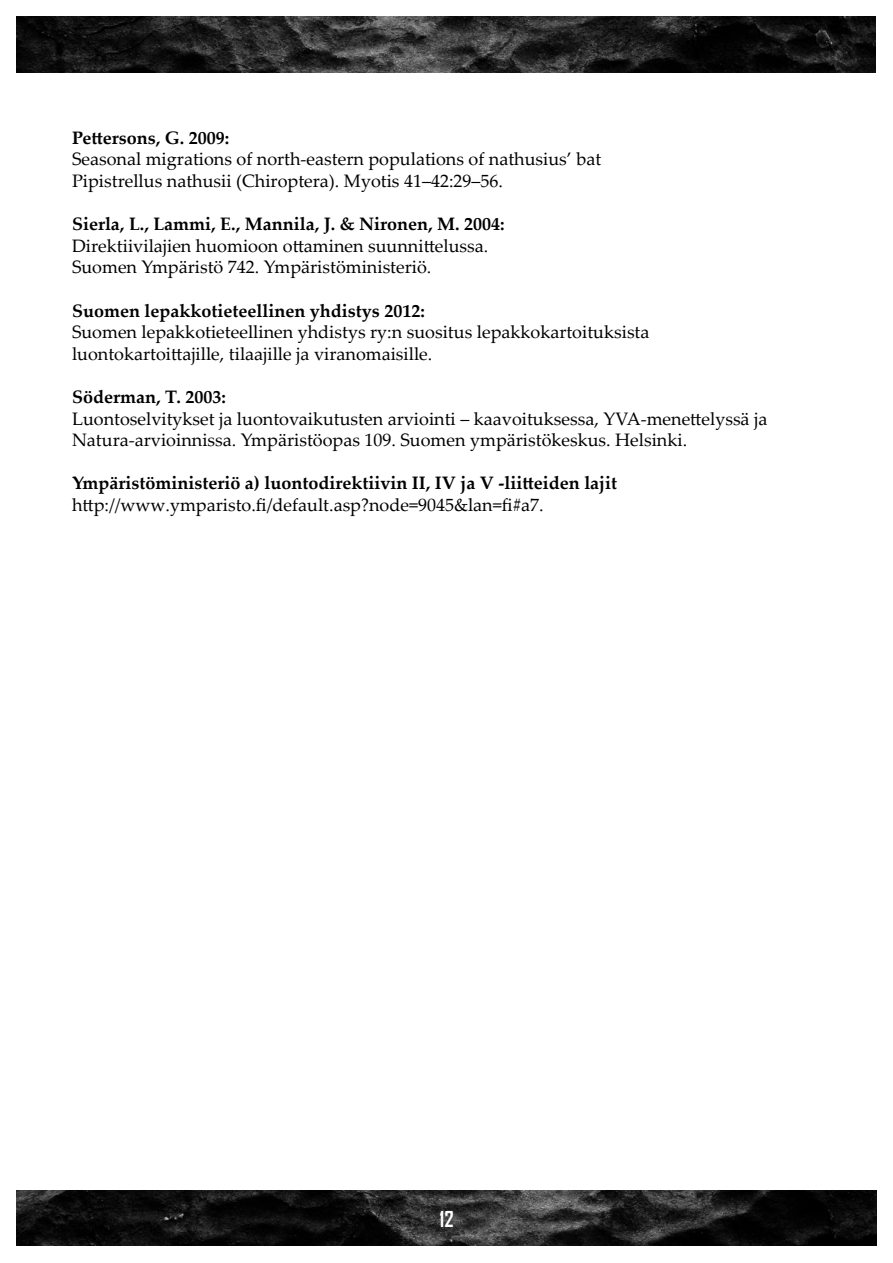
<style>
.page{position:relative;width:893px;height:1263px;background:#fff}
.page>*{position:absolute;margin:0;border:0;box-sizing:border-box;transform-origin:0 0}
.t1{font:700 21px "Agency FB";color:#fff}
.Perusteksti{font:18px "Palatino Linotype";color:#000}
.Perusteksti-2{font:700 18px "Palatino Linotype";color:#000}
</style>
<div class="page">
<img style="left:17px;top:1191px;width:859px;height:55px">
<img style="left:17px;top:17px;width:859px;height:55px">
<p class="Perusteksti-2" style="left:72px;top:125px;width:159px">Pettersons, G. 2009:</p>
<p class="Perusteksti" style="left:72px;top:146px;width:531px">Seasonal migrations of north-eastern populations of nathusius’ bat</p>
<p class="Perusteksti" style="left:72px;top:168px;width:433px">Pipistrellus nathusii (Chiroptera). Myotis 41–42:29–56.</p>
<p class="Perusteksti-2" style="left:72px;top:211px;width:434px">Sierla, L., Lammi, E., Mannila, J. &amp; Nironen, M. 2004:</p>
<p class="Perusteksti" style="left:72px;top:233px;width:418px">Direktiivilajien huomioon ottaminen suunnittelussa.</p>
<p class="Perusteksti" style="left:72px;top:254px;width:361px">Suomen Ympäristö 742. Ympäristöministeriö.</p>
<p class="Perusteksti-2" style="left:72px;top:298px;width:354px">Suomen lepakkotieteellinen yhdistys 2012:</p>
<p class="Perusteksti" style="left:72px;top:319px;width:579px">Suomen lepakkotieteellinen yhdistys ry:n suositus lepakkokartoituksista</p>
<p class="Perusteksti" style="left:72px;top:341px;width:362px">luontokartoittajille, tilaajille ja viranomaisille.</p>
<p class="Perusteksti-2" style="left:72px;top:384px;width:155px">Söderman, T. 2003:</p>
<p class="Perusteksti" style="left:72px;top:406px;width:697px">Luontoselvitykset ja luontovaikutusten arviointi – kaavoituksessa, YVA-menettelyssä ja</p>
<p class="Perusteksti" style="left:72px;top:427px;width:617px">Natura-arvioinnissa. Ympäristöopas 109. Suomen ympäristökeskus. Helsinki.</p>
<p class="Perusteksti-2" style="left:72px;top:470px;width:547px">Ympäristöministeriö a) luontodirektiivin II, IV ja V -liitteiden lajit</p>
<p class="Perusteksti" style="left:72px;top:492px;width:473px">http://www.ymparisto.fi/default.asp?node=9045&amp;lan=fi#a7.</p>
<p class="t1" style="left:439px;top:1206px;width:16px">12</p>
</div>
